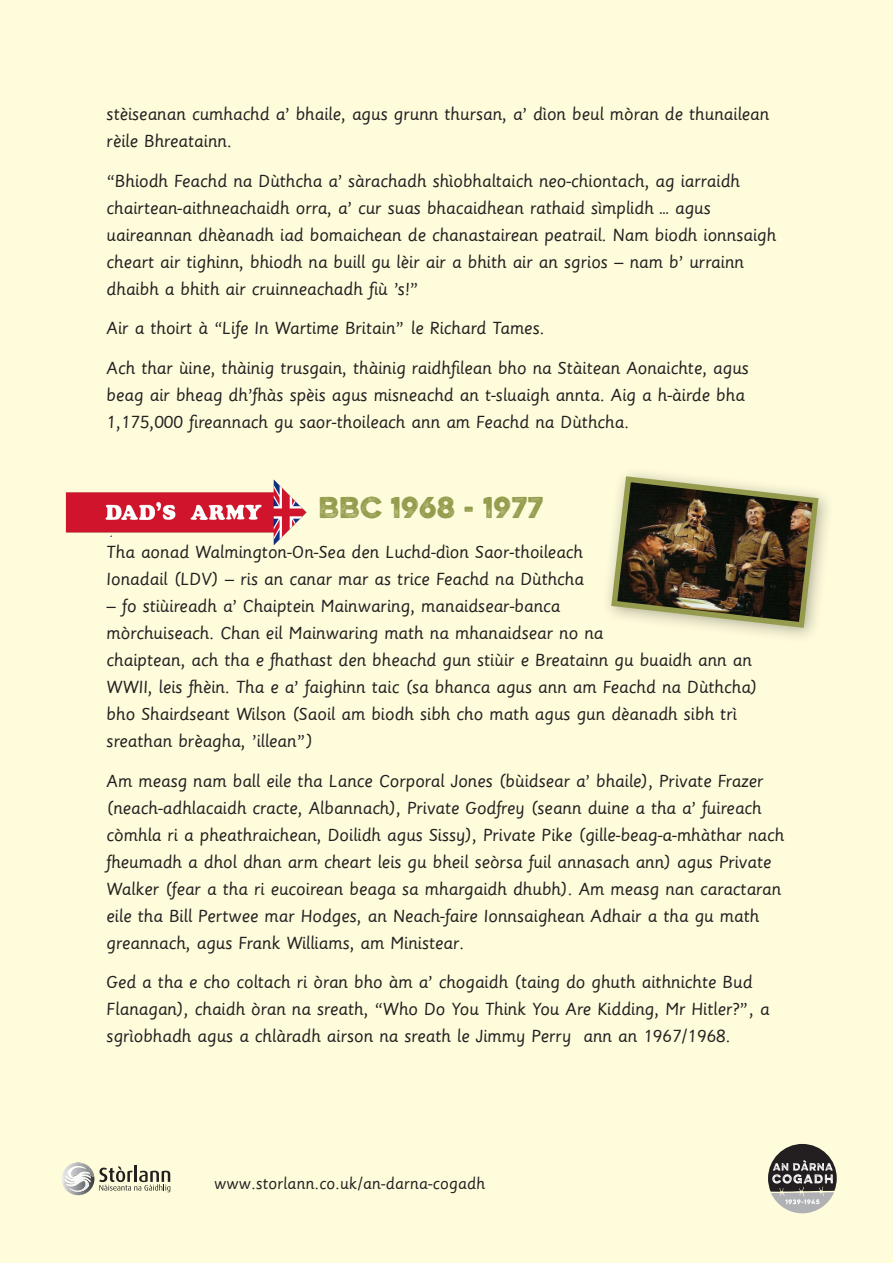
<style>
.page{position:relative;width:893px;height:1263px;background:#fffcdc}
.page>*{position:absolute;margin:0;border:0;box-sizing:border-box;transform-origin:0 0}
.t1{font:27px "Eveleth";letter-spacing:.01em;color:#949b4c}
.t2{font:19.5px/27px "Sassoon Primary";letter-spacing:-.01em;color:#231f20}
.t3{font:18px "Sassoon Primary";color:#231f20}
</style>
<div class="page">
<svg style="left:62px;top:1162px;width:108px;height:33px"></svg>
<svg style="left:768px;top:1144px;width:69px;height:69px"></svg>
<img style="left:608px;top:473px;width:213px;height:158px">
<img style="left:66px;top:479px;width:241px;height:67px">
<p class="t2" style="left:106px;top:100px;width:664px">stèiseanan cumhachd a’ bhaile, agus grunn thursan, a’ dìon beul mòran de thunailean rèile Bhreatainn.</p>
<p class="t2" style="left:106px;top:166px;width:671px">“Bhiodh Feachd na Dùthcha a’ sàrachadh shìobhaltaich neo-chiontach, ag iarraidh chairtean-aithneachaidh orra, a’ cur suas bhacaidhean rathaid sìmplidh … agus uaireannan dhèanadh iad bomaichean de chanastairean peatrail. Nam biodh ionnsaigh cheart air tighinn, bhiodh na buill gu lèir air a bhith air an sgrios – nam b’ urrainn dhaibh a bhith air cruinneachadh fiù ’s!”</p>
<p class="t2" style="left:106px;top:314px;width:440px">Air a thoirt à “Life In Wartime Britain” le Richard Tames.</p>
<p class="t2" style="left:106px;top:354px;width:644px">Ach thar ùine, thàinig trusgain, thàinig raidhfilean bho na Stàitean Aonaichte, agus beag air bheag dh’fhàs spèis agus misneachd an t-sluaigh annta. Aig a h-àirde bha<br>1,175,000 fireannach gu saor-thoileach ann am Feachd na Dùthcha.</p>
<p class="t1" style="left:318px;top:487px;width:226px">BBC 1968 - 1977</p>
<p class="t2" style="left:106px;top:538px;width:479px">Tha aonad Walmington-On-Sea den Luchd-dìon Saor-thoileach<br>Ionadail (LDV) – ris an canar mar as trice Feachd na Dùthcha</p>
<p class="t2" style="left:106px;top:592px;width:653px">– fo stiùireadh a’ Chaiptein Mainwaring, manaidsear-banca<br>mòrchuiseach. Chan eil Mainwaring math na mhanaidsear no na<br>chaiptean, ach tha e fhathast den bheachd gun stiùir e Breatainn gu buaidh ann an WWII, leis fhèin. Tha e a’ faighinn taic (sa bhanca agus ann am Feachd na Dùthcha) bho Shairdseant Wilson (Saoil am biodh sibh cho math agus gun dèanadh sibh trì sreathan brèagha, ’illean”)</p>
<p class="t2" style="left:106px;top:766px;width:679px">Am measg nam ball eile tha Lance Corporal Jones (bùidsear a’ bhaile), Private Frazer (neach-adhlacaidh cracte, Albannach), Private Godfrey (seann duine a tha a’ fuireach còmhla ri a pheathraichean, Doilidh agus Sissy), Private Pike (gille-beag-a-mhàthar nach fheumadh a dhol dhan arm cheart leis gu bheil seòrsa fuil annasach ann) agus Private Walker (fear a tha ri eucoirean beaga sa mhargaidh dhubh). Am measg nan caractaran eile tha Bill Pertwee mar Hodges, an Neach-faire Ionnsaighean Adhair a tha gu math greannach, agus Frank Williams, am Ministear.</p>
<p class="t2" style="left:106px;top:968px;width:665px">Ged a tha e cho coltach ri òran bho àm a’ chogaidh (taing do ghuth aithnichte Bud<br>Flanagan), chaidh òran na sreath, “Who Do You Think You Are Kidding, Mr Hitler?”, a sgrìobhadh agus a chlàradh airson na sreath le Jimmy Perry ann an 1967/1968.</p>
<p class="t3" style="left:214px;top:1173px;width:273px">www.storlann.co.uk/an-darna-cogadh</p>
</div>
